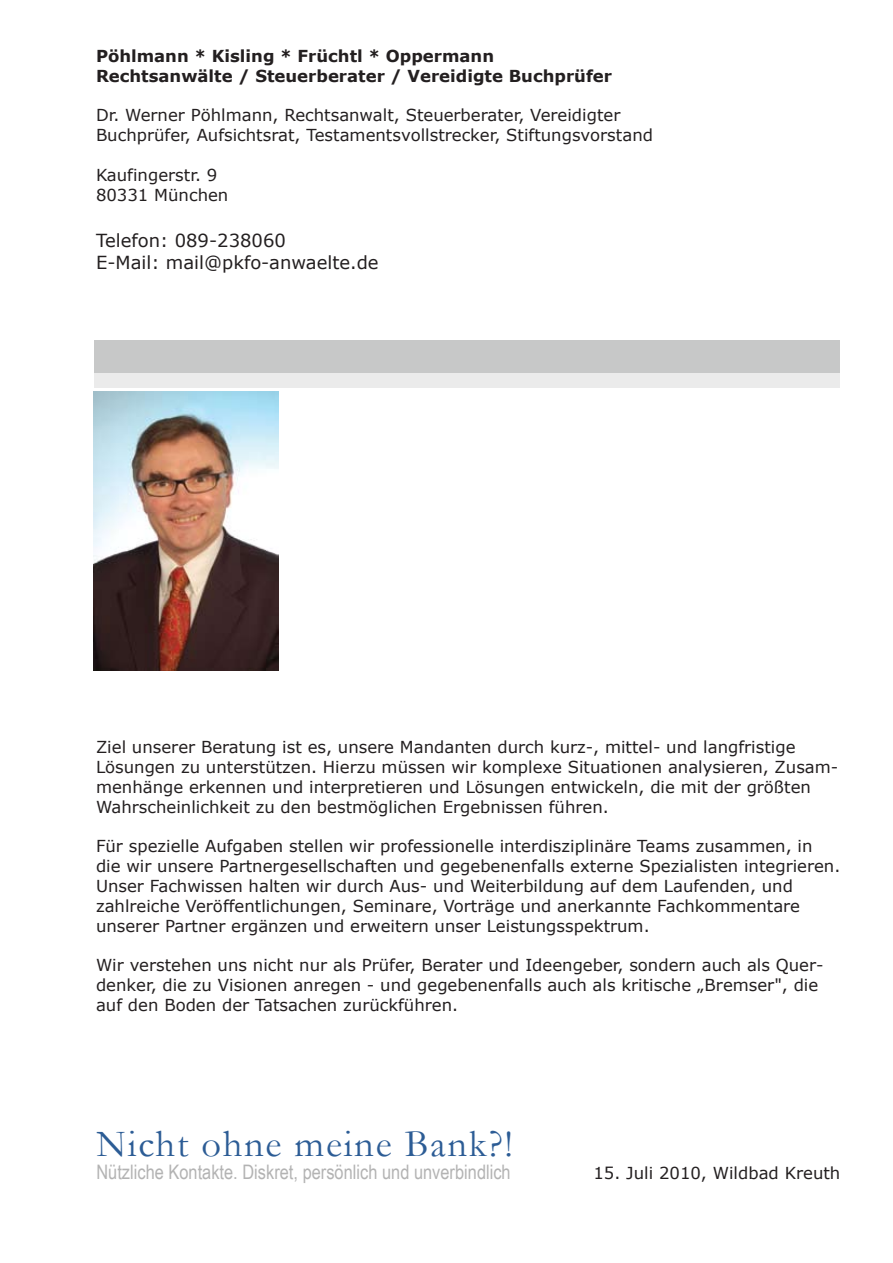
<style>
.page{position:relative;width:893px;height:1263px;background:#fff}
.page>*{position:absolute;margin:0;border:0;box-sizing:border-box;transform-origin:0 0}
.t1{font:38.55px "Garamond";letter-spacing:.045em;color:#2c5c95}
.t2{font:19.95px "Arial Narrow";color:#b3b3b3}
.t3{font:18px/21.6px "Verdana";color:#231f20}
.t4{font:16.5px/19.8px "Verdana";color:#231f20}
.t5{font:700 16.5px/19.8px "Verdana";color:#231f20}
</style>
<div class="page">
<div style="left:94px;top:373px;width:746px;height:14px;background:#ebebeb"></div>
<div style="left:94px;top:340px;width:746px;height:33px;background:#c7c8c8"></div>
<img style="left:93px;top:391px;width:186px;height:279px">
<p class="t5" style="left:96px;top:46px;width:518px">Pöhlmann * Kisling * Früchtl * Oppermann<br>Rechtsanwälte / Steuerberater / Vereidigte Buchprüfer</p>
<p class="t4" style="left:96px;top:105px;width:559px">Dr. Werner Pöhlmann, Rechtsanwalt, Steuerberater, Vereidigter<br>Buchprüfer, Aufsichtsrat, Testamentsvollstrecker, Stiftungsvorstand</p>
<p class="t4" style="left:96px;top:164px;width:134px">Kaufingerstr. 9<br>80331 München</p>
<p class="t3" style="left:96px;top:230px;width:284px">Telefon: 089-238060<br>E-Mail: mail@pkfo-anwaelte.de</p>
<p class="t4" style="left:96px;top:737px;width:744px">Ziel unserer Beratung ist es, unsere Mandanten durch kurz-, mittel- und langfristige Lösungen zu unterstützen. Hierzu müssen wir komplexe Situationen analysieren, Zusam&shy;menhänge erkennen und interpretieren und Lösungen entwickeln, die mit der größten Wahrscheinlichkeit zu den bestmöglichen Ergebnissen führen.</p>
<p class="t4" style="left:96px;top:836px;width:746px">Für spezielle Aufgaben stellen wir professionelle interdisziplinäre Teams zusammen, in die wir unsere Partnergesellschaften und gegebenenfalls externe Spezialisten integrieren.<br>Unser Fachwissen halten wir durch Aus- und Weiterbildung auf dem Laufenden, und zahlreiche Veröffentlichungen, Seminare, Vorträge und anerkannte Fachkommentare unserer Partner ergänzen und erweitern unser Leistungsspektrum.</p>
<p class="t4" style="left:96px;top:955px;width:729px">Wir verstehen uns nicht nur als Prüfer, Berater und Ideengeber, sondern auch als Quer&shy;denker, die zu Visionen anregen - und gegebenenfalls auch als kritische „Bremser", die auf den Boden der Tatsachen zurückführen.</p>
<h1 class="t1" style="left:96px;top:1121px;width:418px">Nicht ohne meine Bank?!</h1>
<p class="t2" style="left:96px;top:1161px;width:416px">Nützliche Kontakte. Diskret, persönlich und unverbindlich</p>
<p class="t4" style="left:593px;top:1162px;width:248px">15. Juli 2010, Wildbad Kreuth</p>
</div>
